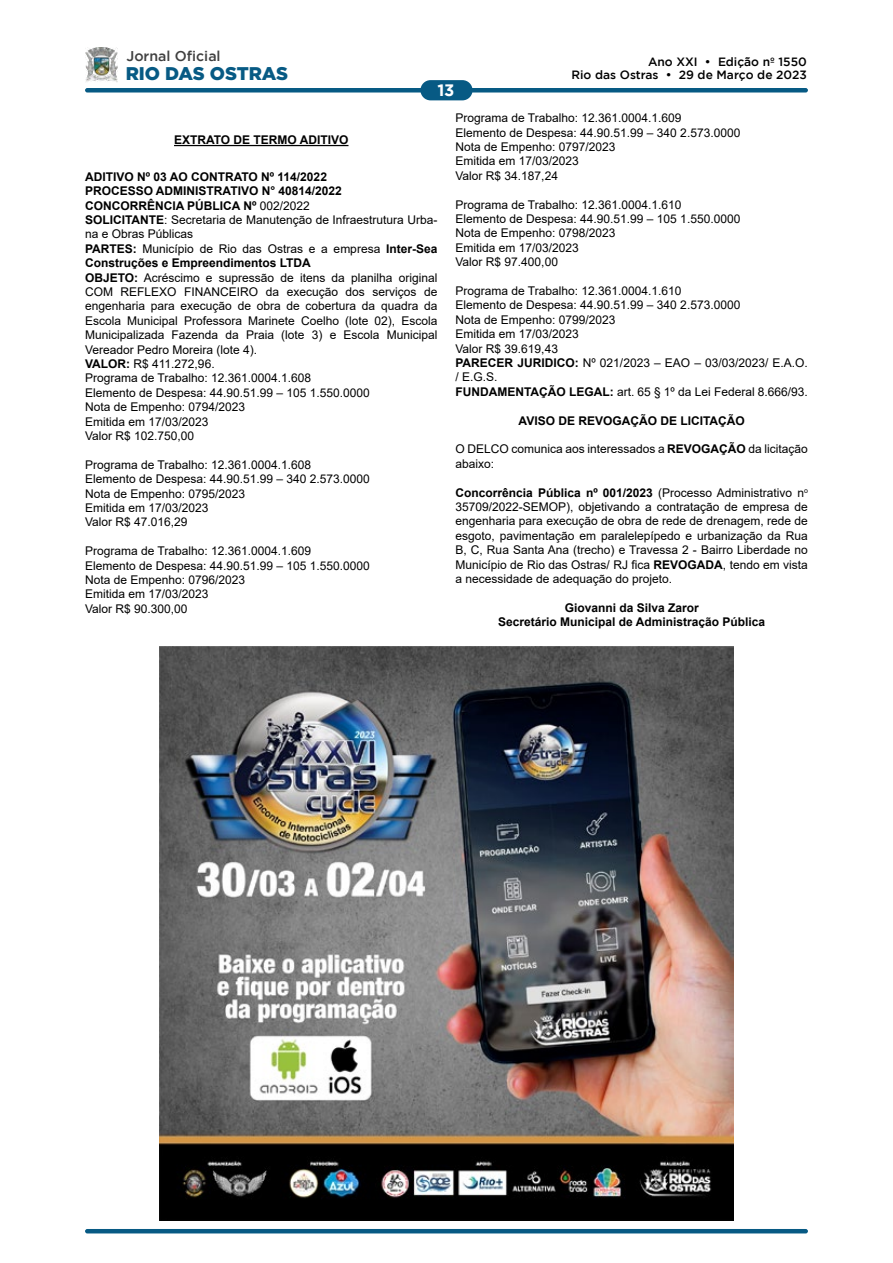
<style>
.page{position:relative;width:893px;height:1263px;background:#fff}
.page>*{position:absolute;margin:0;border:0;box-sizing:border-box;transform-origin:0 0}
.t1{font:900 18.45px "Gotham";letter-spacing:-.01em;color:#075a84}
.t2{font:700 16.5px "Gotham";color:#fff}
.t3{font:500 14.1px "Gotham";color:#404040}
.t4{font:12px/14.4px "Arial";color:#000}
.t5{font:700 12px/14.4px "Arial";color:#000;text-align:center}
.t6{font:500 12px/13.6px "Gotham";color:#000;text-align:right}
.s1{font-weight:700}
</style>
<div class="page">
<div style="left:85px;top:88px;width:723px;height:5px;background:#075a84;border-radius:2px"></div>
<div style="left:420px;top:80px;width:52px;height:20px;background:#075a84;border-radius:10px"></div>
<img style="left:85px;top:48px;width:32px;height:34px">
<hr style="left:85px;top:1229px;width:723px;height:4px;background:#075a84;border-radius:2px">
<hr style="left:174px;top:145px;width:174px;height:1px;background:#000">
<img style="left:159px;top:646px;width:575px;height:574px">
<p class="t3" style="left:126px;top:48px;width:96px">Jornal Oficial</p>
<h1 class="t1" style="left:126px;top:63px;width:164px">RIO DAS OSTRAS</h1>
<h2 class="t2" style="left:437px;top:81px;width:19px">13</h2>
<p class="t6" style="left:571px;top:54px;width:237px">Ano XXI • Edição nº 1550<br>Rio das Ostras • 29 de Março de 2023</p>
<p class="t5" style="left:174px;top:133px;width:176px">EXTRATO DE TERMO ADITIVO</p>
<p class="t4" style="left:85px;top:169px;width:354px"><span class="s1">ADITIVO Nº 03 AO CONTRATO Nº 114/2022<br>PROCESSO ADMINISTRATIVO N° 40814/2022<br>CONCORRÊNCIA PÚBLICA Nº</span> 002/2022<br><span class="s1">SOLICITANTE</span>: Secretaria de Manutenção de Infraestrutura Urba&shy;na e Obras Públicas<br><span class="s1">PARTES:</span> Município de Rio das Ostras e a empresa <span class="s1">Inter-Sea Construções e Empreendimentos LTDA<br>OBJETO:</span> Acréscimo e supressão de itens da planilha original COM REFLEXO FINANCEIRO da execução dos serviços de engenharia para execução de obra de cobertura da quadra da Escola Municipal Professora Marinete Coelho (lote 02), Escola Municipalizada Fazenda da Praia (lote 3) e Escola Municipal Vereador Pedro Moreira (lote 4).<br><span class="s1">VALOR:</span> R$ 411.272,96.<br>Programa de Trabalho: 12.361.0004.1.608<br>Elemento de Despesa: 44.90.51.99 – 105 1.550.0000<br>Nota de Empenho: 0794/2023<br>Emitida em 17/03/2023<br>Valor R$ 102.750,00</p>
<p class="t4" style="left:85px;top:457px;width:286px">Programa de Trabalho: 12.361.0004.1.608<br>Elemento de Despesa: 44.90.51.99 – 340 2.573.0000<br>Nota de Empenho: 0795/2023<br>Emitida em 17/03/2023<br>Valor R$ 47.016,29</p>
<p class="t4" style="left:85px;top:544px;width:286px">Programa de Trabalho: 12.361.0004.1.609<br>Elemento de Despesa: 44.90.51.99 – 105 1.550.0000<br>Nota de Empenho: 0796/2023<br>Emitida em 17/03/2023<br>Valor R$ 90.300,00</p>
<p class="t4" style="left:455px;top:111px;width:286px">Programa de Trabalho: 12.361.0004.1.609<br>Elemento de Despesa: 44.90.51.99 – 340 2.573.0000<br>Nota de Empenho: 0797/2023<br>Emitida em 17/03/2023<br>Valor R$ 34.187,24</p>
<p class="t4" style="left:455px;top:197px;width:286px">Programa de Trabalho: 12.361.0004.1.610<br>Elemento de Despesa: 44.90.51.99 – 105 1.550.0000<br>Nota de Empenho: 0798/2023<br>Emitida em 17/03/2023<br>Valor R$ 97.400,00</p>
<p class="t4" style="left:455px;top:284px;width:354px">Programa de Trabalho: 12.361.0004.1.610<br>Elemento de Despesa: 44.90.51.99 – 340 2.573.0000<br>Nota de Empenho: 0799/2023<br>Emitida em 17/03/2023<br>Valor R$ 39.619,43<br><span class="s1">PARECER JURIDICO:</span> Nº 021/2023 – EAO – 03/03/2023/ E.A.O. / E.G.S.<br><span class="s1">FUNDAMENTAÇÃO LEGAL:</span> art. 65 § 1º da Lei Federal 8.666/93.</p>
<p class="t5" style="left:519px;top:413px;width:228px">AVISO DE REVOGAÇÃO DE LICITAÇÃO</p>
<p class="t4" style="left:455px;top:442px;width:354px">O DELCO comunica aos interessados a <span class="s1">REVOGAÇÃO</span> da licitação abaixo:</p>
<p class="t4" style="left:455px;top:485px;width:354px;text-align:justify"><span class="s1">Concorrência Pública nº 001/2023</span> (Processo Administrativo n<sup>o </sup>35709/2022-SEMOP), objetivando a contratação de empresa de engenharia para execução de obra de rede de drenagem, rede de esgoto, pavimentação em paralelepípedo e urbanização da Rua B, C, Rua Santa Ana (trecho) e Travessa 2 - Bairro Liberdade no Município de Rio das Ostras/ RJ fica <span class="s1">REVOGADA</span>, tendo em vista a necessidade de adequação do projeto.</p>
<p class="t5" style="left:498px;top:601px;width:268px">Giovanni da Silva Zaror<br>Secretário Municipal de Administração Pública</p>
</div>
